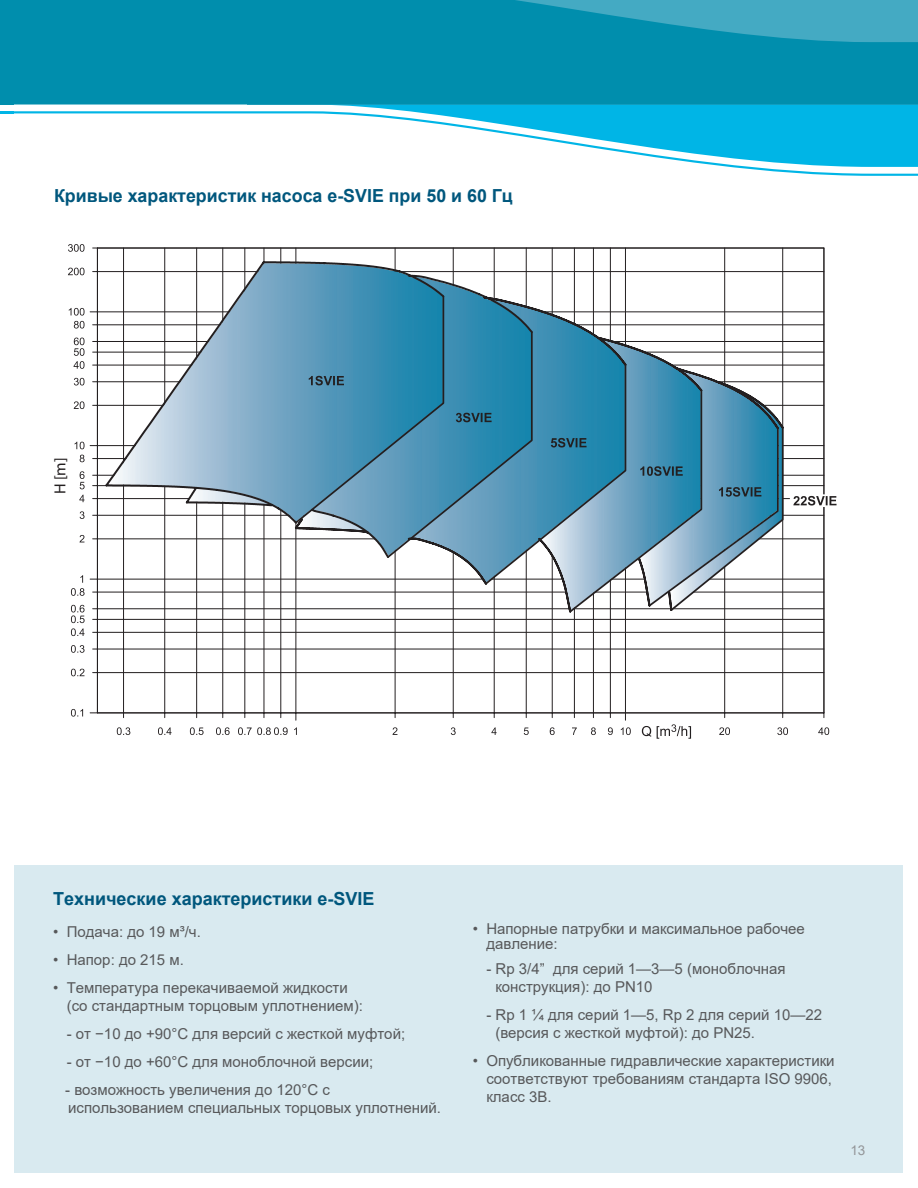
<style>
.page{position:relative;width:918px;height:1188px;background:#fff}
.page>*{position:absolute;margin:0;border:0;box-sizing:border-box;transform-origin:0 0}
.Body{font:700 18px "Arial";color:#00577d}
.New_Subhead{font:700 18px "Arial";color:#00577d}
.t1{font:16.05px "Myriad Pro";color:#231f20}
.Bullets_New{font:15px/18px "Arial";color:#57585a}
.t2{font:13.5px "Arial";color:#939598}
</style>
<div class="page">
<div style="left:14px;top:865px;width:888px;height:307px;background:#d9eaf0"></div>
<svg style="left:333px;top:105px;width:585px;height:6px;background:#12bae7"></svg>
<svg style="left:14px;top:0;width:904px;height:105px;background:#0891af"></svg>
<svg style="left:0;top:111px;width:918px;height:65px"></svg>
<div style="left:0;top:0;width:14px;height:105px;background:#008ead"></div>
<svg style="left:0;top:111px;width:14px;height:2px"></svg>
<div style="left:21px;top:161px;width:592px;height:83px;background:#fff"></div>
<hr style="left:824px;top:248px;width:1px;height:465px;background:#231f20">
<hr style="left:782px;top:248px;width:1px;height:465px;background:#231f20">
<hr style="left:724px;top:248px;width:1px;height:465px;background:#231f20">
<hr style="left:610px;top:248px;width:1px;height:465px;background:#231f20">
<hr style="left:593px;top:248px;width:1px;height:465px;background:#231f20">
<hr style="left:574px;top:248px;width:1px;height:465px;background:#231f20">
<hr style="left:552px;top:248px;width:1px;height:465px;background:#231f20">
<hr style="left:526px;top:248px;width:1px;height:465px;background:#231f20">
<hr style="left:494px;top:248px;width:1px;height:465px;background:#231f20">
<hr style="left:453px;top:248px;width:1px;height:465px;background:#231f20">
<hr style="left:395px;top:248px;width:1px;height:465px;background:#231f20">
<hr style="left:281px;top:248px;width:1px;height:465px;background:#231f20">
<hr style="left:264px;top:248px;width:1px;height:465px;background:#231f20">
<hr style="left:245px;top:248px;width:1px;height:465px;background:#231f20">
<hr style="left:223px;top:248px;width:1px;height:465px;background:#231f20">
<hr style="left:196px;top:248px;width:1px;height:465px;background:#231f20">
<hr style="left:164px;top:248px;width:1px;height:465px;background:#231f20">
<hr style="left:123px;top:248px;width:1px;height:465px;background:#231f20">
<hr style="left:625px;top:248px;width:1px;height:465px;background:#231f20">
<hr style="left:296px;top:248px;width:1px;height:465px;background:#231f20">
<hr style="left:97px;top:271px;width:727px;height:1px;background:#231f20">
<hr style="left:97px;top:325px;width:727px;height:1px;background:#231f20">
<hr style="left:97px;top:341px;width:727px;height:1px;background:#231f20">
<hr style="left:97px;top:352px;width:727px;height:1px;background:#231f20">
<hr style="left:97px;top:365px;width:727px;height:1px;background:#231f20">
<hr style="left:97px;top:382px;width:727px;height:1px;background:#231f20">
<hr style="left:97px;top:405px;width:727px;height:1px;background:#231f20">
<hr style="left:97px;top:458px;width:727px;height:1px;background:#231f20">
<hr style="left:97px;top:475px;width:727px;height:1px;background:#231f20">
<hr style="left:97px;top:485px;width:727px;height:1px;background:#231f20">
<hr style="left:97px;top:498px;width:727px;height:1px;background:#231f20">
<hr style="left:97px;top:515px;width:727px;height:1px;background:#231f20">
<hr style="left:97px;top:539px;width:727px;height:1px;background:#231f20">
<hr style="left:97px;top:592px;width:727px;height:1px;background:#231f20">
<hr style="left:97px;top:609px;width:727px;height:1px;background:#231f20">
<hr style="left:97px;top:619px;width:727px;height:1px;background:#231f20">
<hr style="left:97px;top:632px;width:727px;height:1px;background:#231f20">
<hr style="left:97px;top:649px;width:727px;height:1px;background:#231f20">
<hr style="left:97px;top:672px;width:727px;height:1px;background:#231f20">
<hr style="left:97px;top:312px;width:727px;height:1px;background:#231f20">
<hr style="left:97px;top:445px;width:727px;height:1px;background:#231f20">
<hr style="left:97px;top:579px;width:727px;height:1px;background:#231f20">
<hr style="left:97px;top:713px;width:727px;height:1px;background:#231f20">
<svg style="left:818px;top:727px;width:11px;height:8px"></svg>
<div style="left:790px;top:495px;width:46px;height:11px;background:#fff"></div>
<svg style="left:793px;top:496px;width:44px;height:10px"></svg>
<svg style="left:642px;top:724px;width:49px;height:15px"></svg>
<svg style="left:117px;top:727px;width:13px;height:8px"></svg>
<svg style="left:158px;top:727px;width:14px;height:8px"></svg>
<svg style="left:190px;top:727px;width:14px;height:8px"></svg>
<svg style="left:216px;top:727px;width:14px;height:8px"></svg>
<svg style="left:238px;top:727px;width:50px;height:8px"></svg>
<svg style="left:719px;top:727px;width:11px;height:8px"></svg>
<svg style="left:777px;top:727px;width:11px;height:8px"></svg>
<svg style="left:294px;top:727px;width:337px;height:8px"></svg>
<hr style="left:97px;top:248px;width:1px;height:465px;background:#231f20">
<svg style="left:71px;top:669px;width:13px;height:7px"></svg>
<svg style="left:71px;top:645px;width:14px;height:8px"></svg>
<svg style="left:71px;top:605px;width:14px;height:31px"></svg>
<svg style="left:80px;top:535px;width:4px;height:7px"></svg>
<svg style="left:80px;top:511px;width:5px;height:8px"></svg>
<svg style="left:79px;top:495px;width:6px;height:7px"></svg>
<svg style="left:80px;top:471px;width:5px;height:18px"></svg>
<svg style="left:80px;top:455px;width:5px;height:7px"></svg>
<svg style="left:74px;top:401px;width:11px;height:8px"></svg>
<svg style="left:74px;top:378px;width:11px;height:8px"></svg>
<svg style="left:74px;top:338px;width:11px;height:31px"></svg>
<svg style="left:68px;top:268px;width:17px;height:7px"></svg>
<svg style="left:68px;top:244px;width:17px;height:8px"></svg>
<svg style="left:71px;top:709px;width:12px;height:8px"></svg>
<svg style="left:71px;top:575px;width:26px;height:21px"></svg>
<svg style="left:75px;top:442px;width:22px;height:7px"></svg>
<svg style="left:69px;top:308px;width:28px;height:21px"></svg>
<svg style="left:104px;top:259px;width:682px;height:355px"></svg>
<svg style="left:294px;top:295px;width:490px;height:319px"></svg>
<svg style="left:541px;top:340px;width:242px;height:270px"></svg>
<svg style="left:456px;top:413px;width:36px;height:9px"></svg>
<svg style="left:309px;top:376px;width:35px;height:9px"></svg>
<p class="Body" style="left:54px;top:183px;width:460px">Кривые характеристик насоса e-SVIE при 50 и 60 Гц</p>
<p class="t1" style="left:50px;top:494px;width:38px;rotate:-90deg">H [m]</p>
<p class="New_Subhead" style="left:53px;top:886px;width:323px">Технические характеристики e-SVIE</p>
<p class="Bullets_New" style="left:53px;top:922px;width:149px">• Подача: до 19 м³/ч.</p>
<p class="Bullets_New" style="left:53px;top:950px;width:132px">• Напор: до 215 м.</p>
<p class="Bullets_New" style="left:67px;top:979px;width:298px;text-indent:-13px">• Температура перекачиваемой жидкости (со стандартным торцовым уплотнением):</p>
<p class="Bullets_New" style="left:67px;top:1025px;width:340px">- от −10 до +90°C для версий с жесткой муфтой;</p>
<p class="Bullets_New" style="left:67px;top:1053px;width:308px">- от −10 до +60°C для моноблочной версии;</p>
<p class="Bullets_New" style="left:65px;top:1081px;width:377px">- возможность увеличения до 120°C с использованием специальных торцовых уплотнений.</p>
<p class="Bullets_New" style="left:486px;top:921px;width:320px;line-height:15px;text-indent:-14px">• Напорные патрубки и максимальное рабочее давление:</p>
<p class="Bullets_New" style="left:495px;top:959px;width:292px;text-indent:-9px">- Rp 3/4” для серий 1—3—5 (моноблочная конструкция): до PN10</p>
<p class="Bullets_New" style="left:495px;top:1006px;width:328px;text-indent:-9px">- Rp 1 ¼ для серий 1—5, Rp 2 для серий 10—22 (версия с жесткой муфтой): до PN25.</p>
<p class="Bullets_New" style="left:486px;top:1052px;width:350px;text-indent:-14px">• Опубликованные гидравлические характеристики соответствуют требованиям стандарта ISO 9906, класс 3B.</p>
<p class="t2" style="left:850px;top:1141px;width:17px">13</p>
</div>
